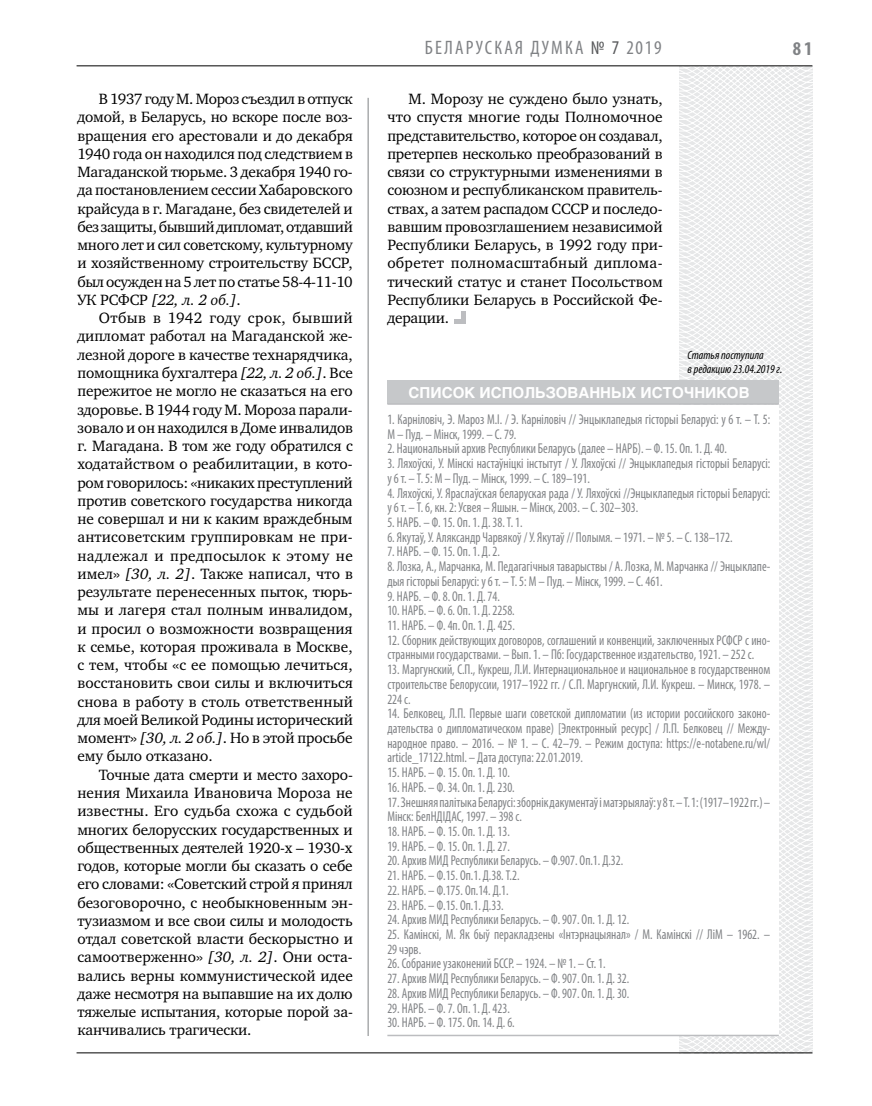
<style>
.page{position:relative;width:872px;height:1106px;background:#fff}
.page>*{position:absolute;margin:0;border:0;box-sizing:border-box;transform-origin:0 0}
.t1{font:condensed 19.5px "Myriad Pro";letter-spacing:.11em;color:#808285}
.t2{font:700 condensed 19.5px "Myriad Pro";color:#808285}
.t3{font:15.3px/18.3px "Charter C";letter-spacing:-.005em;color:#000;text-align:justify}
.t4{font:700 15px "Helios";color:#fff}
.t5{font:condensed 14.25px/14.7px "Myriad Pro";color:#808285;scale:.9 1}
.t6{font:italic condensed 12px/13.5px "Myriad Pro";color:#000}
.s1{font-style:italic}
.s2{color:#58595b}
</style>
<div class="page">
<hr style="left:368px;top:98px;width:1px;height:938px;background:#808285">
<svg style="left:621px;top:65px;width:192px;height:989px"></svg>
<hr style="left:77px;top:65px;width:735px;height:1px;background:#000">
<hr style="left:77px;top:1052px;width:735px;height:1px;background:#000">
<div style="left:387px;top:381px;width:392px;height:23px;background:#c6c8ca"></div>
<div style="left:387px;top:405px;width:391px;height:630px;background:#fff"></div>
<hr style="left:387px;top:403px;width:391px;height:2px;background:#bcbdc0">
<hr style="left:387px;top:1034px;width:391px;height:2px;background:#bcbdc0">
<div style="left:461px;top:311px;width:5px;height:12px;background:#bcbdc0"></div>
<hr style="left:454px;top:319px;width:12px;height:4px;background:#bcbdc0">
<p class="t3" style="left:77px;top:90px;width:277px;text-indent:21px">В 1937 году М. Мороз съездил в отпуск домой, в Беларусь, но вскоре после воз&shy;вращения его арестовали и до декабря 1940 года он находился под следствием в Магаданской тюрьме. 3 декабря 1940 го&shy;да постановлением сессии Хабаровского крайсуда в г. Магадане, без свидетелей и без защиты, бывший дипломат, отдавший много лет и сил советскому, культурному и хозяйственному строительству БССР, был осужден на 5 лет по статье 58-4-11-10<br>УК РСФСР <span class="s1">[22, л. 2 об.]</span>.</p>
<p class="t3" style="left:77px;top:309px;width:277px;text-indent:21px">Отбыв в 1942 году срок, бывший дипломат работал на Магаданской же&shy;лезной дороге в качестве технарядчика, помощника бухгалтера <span class="s1">[22, л. 2 об.]</span>. Все пережитое не могло не сказаться на его здоровье. В 1944 году М. Мороза парали&shy;зовало и он находился в Доме инвалидов г. Магадана. В том же году обратился с ходатайством о реабилитации, в кото&shy;ром говорилось: «никаких преступлений против советского государства никогда не совершал и ни к каким враждебным антисоветским группировкам не при&shy;надлежал и предпосылок к этому не имел» <span class="s1">[30, л. 2]</span>. Также написал, что в результате перенесенных пыток, тюрь&shy;мы и лагеря стал полным инвалидом, и просил о возможности возвращения к семье, которая проживала в Москве, с тем, чтобы «с ее помощью лечиться, восстановить свои силы и включиться снова в работу в столь ответственный для моей Великой Родины исторический момент» <span class="s1">[30, л. 2 об.]</span>. Но в этой просьбе ему было отказано.</p>
<p class="t3" style="left:77px;top:765px;width:277px;text-indent:21px">Точные дата смерти и место захоро&shy;нения Михаила Ивановича Мороза не известны. Его судьба схожа с судьбой многих белорусских государственных и общественных деятелей 1920-х – 1930-х годов, которые могли бы сказать о себе его словами: «Советский строй я принял безоговорочно, с необыкновенным эн&shy;тузиазмом и все свои силы и молодость отдал советской власти бескорыстно и самоотверженно» <span class="s1">[30, л. 2]</span>. Они оста&shy;вались верны коммунистической идее даже несмотря на выпавшие на их долю тяжелые испытания, которые порой за&shy;канчивались трагически.</p>
<p class="t1" style="left:425px;top:36px;width:238px">БЕЛАРУСКАЯ ДУМКА <span class="s2">№ 7</span> 2019</p>
<p class="t2" style="left:793px;top:37px;width:21px">81</p>
<p class="t3" style="left:387px;top:90px;width:277px;text-indent:21px">М. Морозу не суждено было узнать, что спустя многие годы Полномочное представительство, которое он создавал, претерпев несколько преобразований в связи со структурными изменениями в союзном и республиканском правитель&shy;ствах, а затем распадом СССР и последо&shy;вавшим провозглашением независимой Республики Беларусь, в 1992 году при&shy;обретет полномасштабный диплома&shy;тический статус и станет Посольством Республики Беларусь в Российской Фе&shy;дерации.</p>
<p class="t6" style="left:687px;top:348px;width:96px">Статья поступила<br>в редакцию 23.04.2019 г.</p>
<p class="t4" style="left:408px;top:384px;width:159px">СПИСОК ИСПОЛЬЗОВА</p>
<p class="t4" style="left:589px;top:384px;width:150px">ННЫХ ИСТОЧНИКОВ</p>
<p class="t5" style="left:387px;top:412px;width:427px">1. Карніловіч, Э. Мароз М.I. / Э. Карніловіч // Энцыклапедыя гісторыі Беларусі: у 6 т. – Т. 5:<br>М – Пуд. – Мінск, 1999. – С. 79.</p>
<p class="t5" style="left:387px;top:441px;width:379px">2. Национальный архив Республики Беларусь (далее – НАРБ). – Ф. 15. Оп. 1. Д. 40.</p>
<p class="t5" style="left:387px;top:456px;width:427px">3. Ляхоўскi, У. Мiнскi настаўнiцкi iнстытут / У. Ляхоўскi // Энцыклапедыя гiсторыi Беларусi: у 6 т. – Т. 5: М – Пуд. – Мінск, 1999. – С. 189–191.</p>
<p class="t5" style="left:387px;top:485px;width:427px">4. Ляхоўскi, У. Яраслаўская беларуская рада / У. Ляхоўскi //Энцыклапедыя гiсторыi Беларусi: у 6 т. – Т. 6, кн. 2: Усвея – Яшын. – Мінск, 2003. – С. 302–303.</p>
<p class="t5" style="left:387px;top:515px;width:152px">5. НАРБ. – Ф. 15. Оп. 1. Д. 38. Т. 1.</p>
<p class="t5" style="left:387px;top:529px;width:385px">6. Якутаў, У. Аляксандр Чарвякоў / У. Якутаў // Полымя. – 1971. – № 5. – С. 138–172.</p>
<p class="t5" style="left:387px;top:544px;width:127px">7. НАРБ. – Ф. 15. Оп. 1. Д. 2.</p>
<p class="t5" style="left:387px;top:559px;width:427px">8. Лозка, А., Марчанка, М. Педагагiчныя таварыствы / А. Лозка, М. Марчанка // Энцыклапе&shy;дыя гiсторыi Беларусi: у 6 т. – Т. 5: М – Пуд. – Мінск, 1999. – С. 461.</p>
<p class="t5" style="left:387px;top:588px;width:127px">9. НАРБ. – Ф. 8. Оп. 1. Д. 74.</p>
<p class="t5" style="left:387px;top:603px;width:143px">10. НАРБ. – Ф. 6. Оп. 1. Д. 2258.</p>
<p class="t5" style="left:387px;top:618px;width:143px">11. НАРБ. – Ф. 4п. Оп. 1. Д. 425.</p>
<p class="t5" style="left:387px;top:632px;width:427px">12. Сборник действующих договоров, соглашений и конвенций, заключенных РСФСР с ино&shy;странными государствами. – Вып. 1. – Пб: Государственное издательство, 1921. – 252 с.</p>
<p class="t5" style="left:387px;top:662px;width:427px;text-align:justify">13. Маргунский, С.П., Кукреш, Л.И. Интернациональное и национальное в государственном строительстве Белоруссии, 1917–1922 гг. / С.П. Маргунский, Л.И. Кукреш. – Минск, 1978. – 224 с.</p>
<p class="t5" style="left:387px;top:706px;width:427px;text-align:justify">14. Белковец, Л.П. Первые шаги советской дипломатии (из истории российского законо&shy;дательства о дипломатическом праве) [Электронный ресурс] / Л.П. Белковец // Между&shy;народное право. – 2016. – № 1. – С. 42–79. – Режим доступа: https://e-notabene.ru/wl/ article_17122.html. – Дата доступа: 22.01.2019.</p>
<p class="t5" style="left:387px;top:765px;width:138px">15. НАРБ. – Ф. 15. Оп. 1. Д. 10.</p>
<p class="t5" style="left:387px;top:779px;width:143px">16. НАРБ. – Ф. 34. Оп. 1. Д. 230.</p>
<p class="t5" style="left:387px;top:794px;width:427px">17. Знешняя палiтыка Беларусi: зборнiк дакументаў i матэрыялаў: у 8 т. – Т. 1: (1917–1922 гг.) –<br>Мінск: БелНДIДАС, 1997. – 398 с.</p>
<p class="t5" style="left:387px;top:823px;width:138px">18. НАРБ. – Ф. 15. Оп. 1. Д. 13.</p>
<p class="t5" style="left:387px;top:838px;width:138px">19. НАРБ. – Ф. 15. Оп. 1. Д. 27.</p>
<p class="t5" style="left:387px;top:853px;width:264px">20. Архив МИД Республики Беларусь. – Ф.907. Оп.1. Д.32.</p>
<p class="t5" style="left:387px;top:868px;width:148px">21. НАРБ. – Ф.15. Оп.1. Д.38. Т.2.</p>
<p class="t5" style="left:387px;top:882px;width:136px">22. НАРБ. – Ф.175. Оп.14. Д.1.</p>
<p class="t5" style="left:387px;top:897px;width:131px">23. НАРБ. – Ф.15. Оп.1. Д.33.</p>
<p class="t5" style="left:387px;top:912px;width:270px">24. Архив МИД Республики Беларусь. – Ф. 907. Оп. 1. Д. 12.</p>
<p class="t5" style="left:387px;top:926px;width:427px">25. Камiнскi, М. Як быў перакладзены «Iнтэрнацыянал» / М. Камінскі // ЛiМ – 1962. –<br>29 чэрв.</p>
<p class="t5" style="left:387px;top:956px;width:244px">26. Собрание узаконений БССР. – 1924. – № 1. – Ст. 1.</p>
<p class="t5" style="left:387px;top:970px;width:270px">27. Архив МИД Республики Беларусь. – Ф. 907. Оп. 1. Д. 32.</p>
<p class="t5" style="left:387px;top:985px;width:270px">28. Архив МИД Республики Беларусь. – Ф. 907. Оп. 1. Д. 30.</p>
<p class="t5" style="left:387px;top:1000px;width:138px">29. НАРБ. – Ф. 7. Оп. 1. Д. 423.</p>
<p class="t5" style="left:387px;top:1015px;width:143px">30. НАРБ. – Ф. 175. Оп. 14. Д. 6.</p>
</div>
